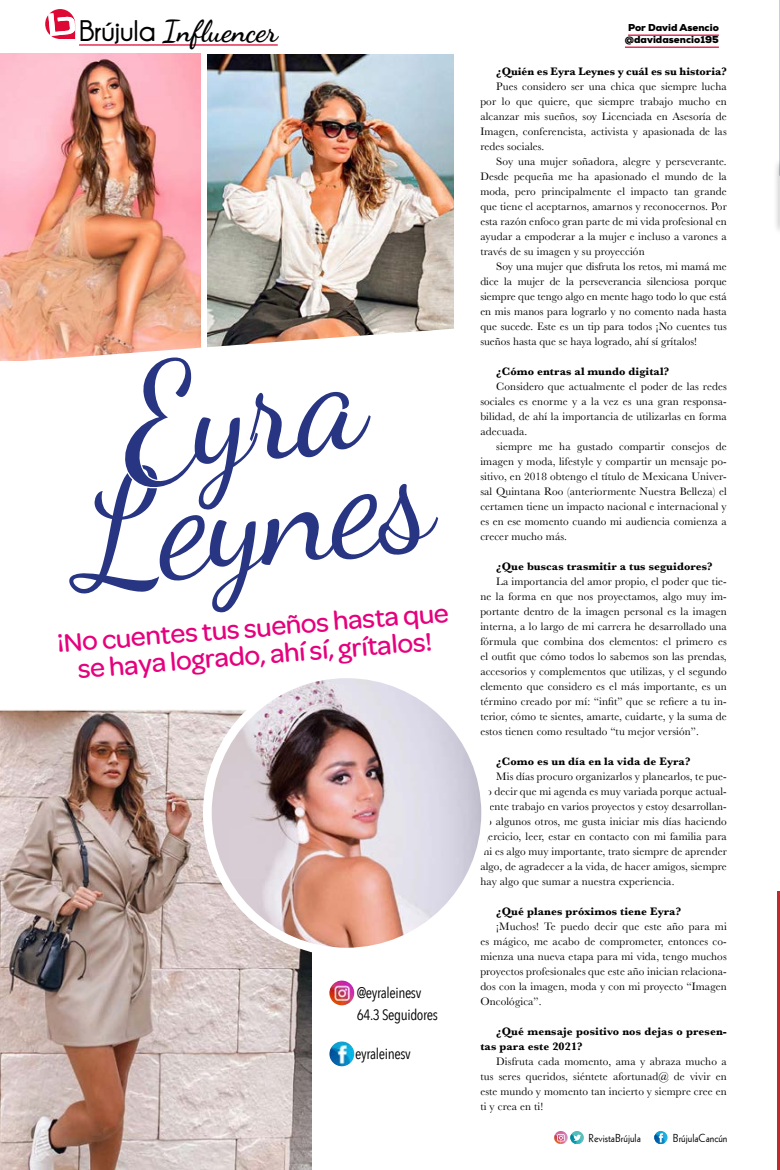
<style>
.page{position:relative;width:780px;height:1170px;background:#fff}
.page>*{position:absolute;margin:0;border:0;box-sizing:border-box;transform-origin:0 0}
.t1{font:155.75px "Dancing Script";color:#283583}
.t2{font:700 30px "Dancing Script";color:#000}
.t3{font:500 27.5px/27.2px "Omnes";color:#e6007d;text-align:center}
.t4{font:15px/22.2px "Avenir Next Condensed";letter-spacing:-.025em;color:#000}
.t5{font:11.25px/15px "Baskerville";letter-spacing:.01em;color:#000;text-align:justify}
.t6{font:700 11.25px/15px "Baskerville";letter-spacing:.01em;color:#000}
.t7{font:11.25px "Geometric 231 BT Roman C";color:#000}
.t8{font:900 10px/12px "Nexa";color:#000;text-align:center}
.s1{font-family:"Champagne&Limousines"}
</style>
<div class="page">
<svg style="left:554px;top:1131px;width:30px;height:13px"></svg>
<svg style="left:654px;top:1131px;width:13px;height:12px"></svg>
<img style="left:0;top:53px;width:200px;height:275px">
<img style="left:0;top:709px;width:311px;height:460px">
<img style="left:207px;top:54px;width:247px;height:274px">
<img style="left:329px;top:1041px;width:25px;height:25px;border-radius:12px">
<img style="left:329px;top:980px;width:25px;height:25px;border-radius:12px">
<svg style="left:45px;top:9px;width:30px;height:30px"></svg>
<hr style="left:79px;top:44px;width:199px;height:2px;background:#dd0934">
<hr style="left:628px;top:35px;width:90px;height:1px;background:#dd0934">
<hr style="left:625px;top:47px;width:93px;height:1px;background:#dd0934">
<svg style="left:0;top:328px;width:454px;height:33px"></svg>
<img style="left:208px;top:679px;width:272px;height:273px">
<div style="left:203px;top:669px;width:287px;height:287px;border:9px solid #fff;border-radius:50%"></div>
<hr style="left:779px;top:0;width:1px;height:176px;background:#283583">
<div style="left:772px;top:53px;width:8px;height:183px;background:#000;opacity:.3"></div>
<hr style="left:779px;top:176px;width:1px;height:65px;background:#fff">
<img style="left:777px;top:891px;width:3px;height:278px">
<h2 class="t2" style="left:79px;top:13px;width:200px"><span class="s1">Brújula</span> Influencer</h2>
<p class="t8" style="left:625px;top:22px;width:95px">Por David Asencio @davidasencio195</p>
<h1 class="t1" style="left:108px;top:336px;width:244px;rotate:-9deg">Eyra</h1>
<h1 class="t1" style="left:64px;top:443px;width:359px;rotate:-7deg">Leynes</h1>
<h3 class="t3" style="left:56px;top:627px;width:394px;rotate:-4deg">¡No cuentes tus sueños hasta que se haya logrado, ahí sí, grítalos!</h3>
<h3 class="t4" style="left:357px;top:981px;width:83px">@eyraleinesv<br>64.3 Seguidores</h3>
<h3 class="t4" style="left:355px;top:1042px;width:57px">eyraleinesv</h3>
<p class="t6" style="left:496px;top:64px;width:232px">¿Quién es Eyra Leynes y cuál es su historia?</p>
<p class="t5" style="left:480px;top:79px;width:248px;text-indent:16px">Pues considero ser una chica que siempre lucha por lo que quiere, que siempre trabajo mucho en alcanzar mis sueños, soy Licenciada en Asesoría de Imagen, conferencista, activista y apasionada de las redes sociales.</p>
<p class="t5" style="left:480px;top:154px;width:248px;text-indent:16px">Soy una mujer soñadora, alegre y perseverante.<br>Desde pequeña me ha apasionado el mundo de la moda, pero principalmente el impacto tan grande que tiene el aceptarnos, amarnos y reconocernos. Por esta razón enfoco gran parte de mi vida profesional en ayudar a empoderar a la mujer e incluso a varones a través de su imagen y su proyección</p>
<p class="t5" style="left:480px;top:259px;width:248px;text-indent:16px">Soy una mujer que disfruta los retos, mi mamá me dice la mujer de la perseverancia silenciosa porque siempre que tengo algo en mente hago todo lo que está en mis manos para lograrlo y no comento nada hasta que sucede. Este es un tip para todos ¡No cuentes tus sueños hasta que se haya logrado, ahí sí grítalos!</p>
<p class="t6" style="left:496px;top:364px;width:174px">¿Cómo entras al mundo digital?</p>
<p class="t5" style="left:480px;top:379px;width:248px;text-indent:16px">Considero que actualmente el poder de las redes sociales es enorme y a la vez es una gran responsa&shy;bilidad, de ahí la importancia de utilizarlas en forma adecuada.</p>
<p class="t5" style="left:480px;top:439px;width:248px;text-indent:16px">siempre me ha gustado compartir consejos de imagen y moda, lifestyle y compartir un mensaje po&shy;sitivo, en 2018 obtengo el título de Mexicana Univer&shy;sal Quintana Roo (anteriormente Nuestra Belleza) el certamen tiene un impacto nacional e internacional y es en ese momento cuando mi audiencia comienza a crecer mucho más.</p>
<p class="t6" style="left:496px;top:559px;width:218px">¿Que buscas trasmitir a tus seguidores?</p>
<p class="t5" style="left:480px;top:574px;width:248px;text-indent:16px">La importancia del amor propio, el poder que tie&shy;ne la forma en que nos proyectamos, algo muy im&shy;portante dentro de la imagen personal es la imagen interna, a lo largo de mi carrera he desarrollado una fórmula que combina dos elementos: el primero es el outfit que cómo todos lo sabemos son las prendas, accesorios y complementos que utilizas, y el segundo elemento que considero es el más importante, es un término creado por mí: “infit” que se refiere a tu in&shy;terior, cómo te sientes, amarte, cuidarte, y la suma de estos tienen como resultado “tu mejor versión”.</p>
<p class="t6" style="left:496px;top:754px;width:196px">¿Como es un día en la vida de Eyra?</p>
<p class="t5" style="left:480px;top:769px;width:248px;text-indent:16px">Mis días procuro organizarlos y planearlos, te pue&shy;do decir que mi agenda es muy variada porque actual&shy;mente trabajo en varios proyectos y estoy desarrollan&shy;do algunos otros, me gusta iniciar mis días haciendo ejercicio, leer, estar en contacto con mi familia para mi es algo muy importante, trato siempre de aprender algo, de agradecer a la vida, de hacer amigos, siempre hay algo que sumar a nuestra experiencia.</p>
<p class="t6" style="left:496px;top:904px;width:186px">¿Qué planes próximos tiene Eyra?</p>
<p class="t5" style="left:480px;top:919px;width:248px;text-indent:16px">¡Muchos! Te puedo decir que este año para mi es mágico, me acabo de comprometer, entonces co&shy;mienza una nueva etapa para mi vida, tengo muchos proyectos profesionales que este año inician relaciona&shy;dos con la imagen, moda y con mi proyecto “Imagen Oncológica”.</p>
<p class="t6" style="left:480px;top:1024px;width:248px;text-indent:16px">¿Qué mensaje positivo nos dejas o presen&shy;tas para este 2021?</p>
<p class="t5" style="left:480px;top:1054px;width:248px;text-indent:16px">Disfruta cada momento, ama y abraza mucho a tus seres queridos, siéntete afortunad@ de vivir en este mundo y momento tan incierto y siempre cree en ti y crea en ti!</p>
<p class="t7" style="left:588px;top:1130px;width:54px">RevistaBrújula</p>
<p class="t7" style="left:673px;top:1130px;width:56px">BrújulaCancún</p>
</div>
